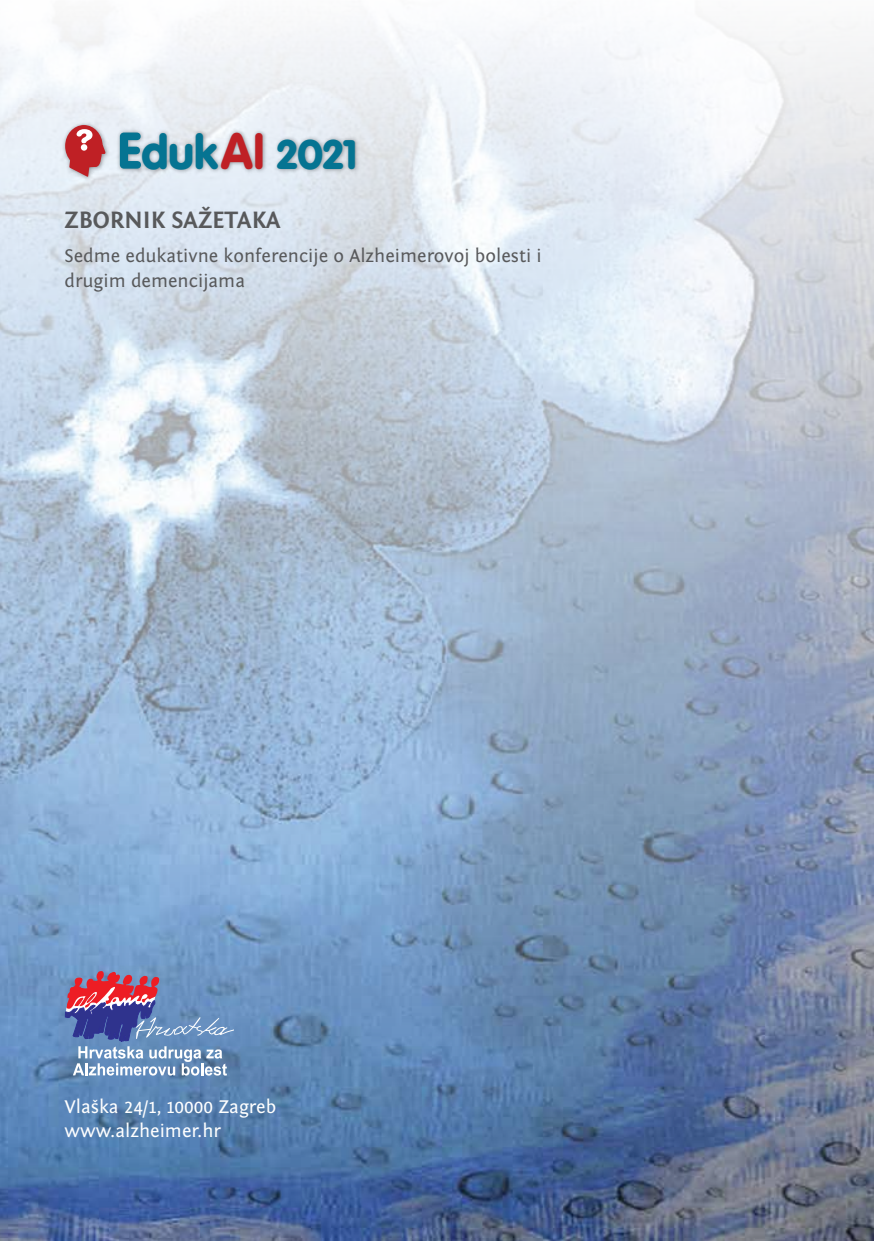
<style>
.page{position:relative;width:874px;height:1241px;background:#fff}
.page>*{position:absolute;margin:0;border:0;box-sizing:border-box;transform-origin:0 0}
.t1{font:900 40.6px "VAG Rounded Std";color:#057492}
.t2{font:700 24.5px "Fontin Sans";color:#58595b}
.t3{font:19.25px/24.5px "Fontin Sans";color:#58595b}
.t4{font:19.25px/24.5px "Fontin Sans";color:#fff}
.s1{font-size:50.75px}
.s2{font-size:46.73px}
.s3{font-size:49.88px;color:#bf2025}
.s4{font-size:46.73px;color:#bf2025}
</style>
<div class="page">
<img style="left:0;top:26px;width:873px;height:1214px">
<svg style="left:65px;top:970px;width:168px;height:105px"></svg>
<img style="left:60px;top:119px;width:52px;height:65px">
<div style="left:65px;top:125px;width:38px;height:42px;background:#bf2025;border-radius:50%"></div>
<svg style="left:69px;top:129px;width:37px;height:48px"></svg>
<img style="left:112px;top:121px;width:260px;height:71px">
<h1 class="t1" style="left:118px;top:130px;width:240px"><span class="s1">E</span><span class="s2">duk</span><span class="s3">A</span><span class="s4">l</span> 2021</h1>
<p class="t2" style="left:64px;top:206px;width:217px">ZBORNIK SAŽETAKA</p>
<p class="t3" style="left:64px;top:244px;width:478px">Sedme edukativne konferencije o Alzheimerovoj bolesti i drugim demencijama</p>
<p class="t4" style="left:64px;top:1094px;width:213px">Vlaška 24/1, 10000 Zagreb www.alzheimer.hr</p>
</div>
